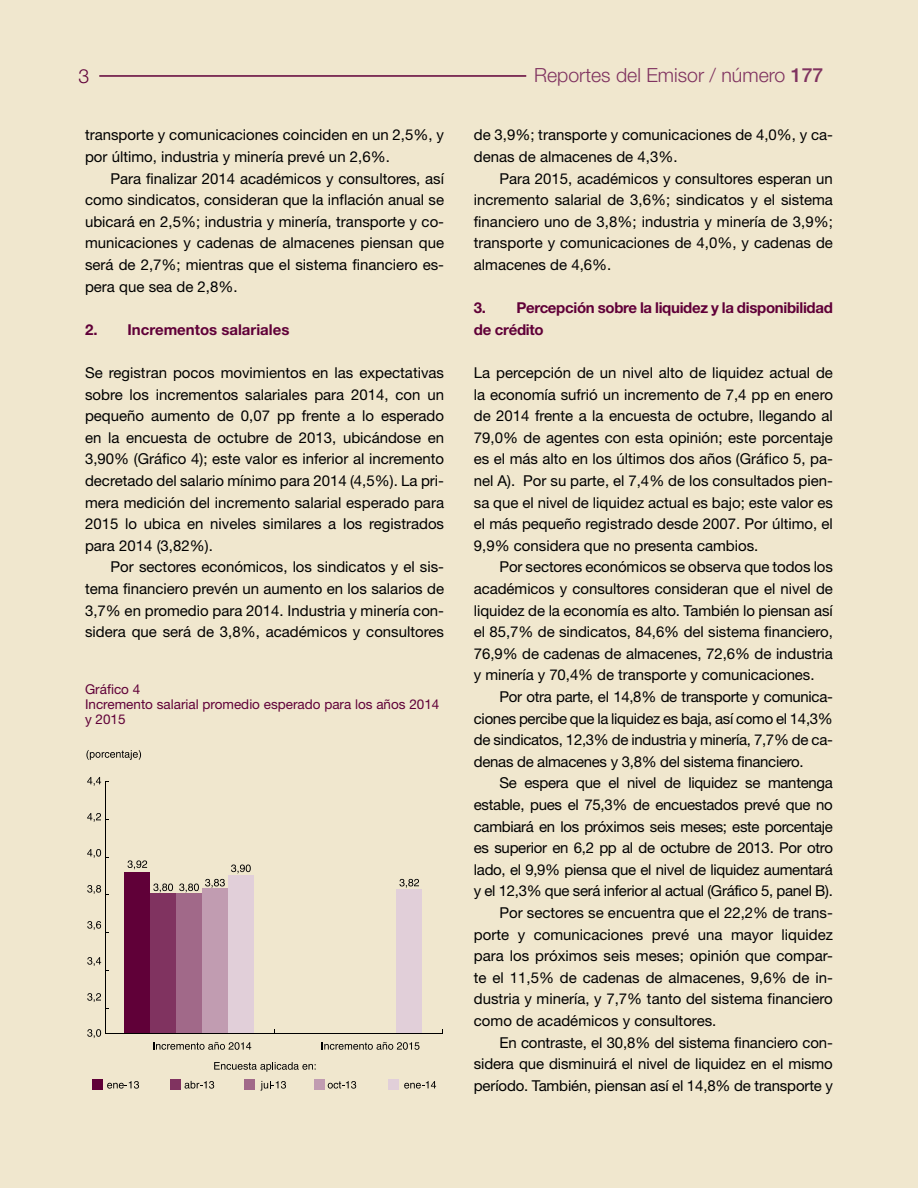
<style>
.page{position:relative;width:918px;height:1188px;background:#f0e7ce}
.page>*{position:absolute;margin:0;border:0;box-sizing:border-box;transform-origin:0 0}
.t1{font:300 19.5px "Helvetica Neue";color:#803360}
.t2{font:300 19.5px "Helvetica Neue";color:#600038}
.t3{font:15px/21.6px "Helvetica Neue";color:#000;text-align:justify}
.t4{font:15px "Helvetica Neue";letter-spacing:-.02em;color:#000}
.t5{font:700 15px/21.6px "Helvetica Neue";letter-spacing:-.02em;color:#600038}
.t6{font:700 15px "Helvetica Neue";color:#600038}
.t7{font:13.5px/15px "Helvetica Neue";color:#600038}
.s1{font-weight:500}
</style>
<div class="page">
<hr style="left:99px;top:75px;width:427px;height:2px;background:#600038">
<div style="left:124px;top:872px;width:26px;height:162px;background:#600038"></div>
<div style="left:150px;top:893px;width:26px;height:141px;background:#803360"></div>
<div style="left:176px;top:893px;width:26px;height:141px;background:#a16989"></div>
<div style="left:202px;top:888px;width:26px;height:146px;background:#c19cb1"></div>
<div style="left:396px;top:890px;width:26px;height:144px;background:#e1cfd9"></div>
<div style="left:228px;top:876px;width:26px;height:158px;background:#e1cfd9"></div>
<hr style="left:106px;top:781px;width:1px;height:253px;background:#000">
<hr style="left:106px;top:1033px;width:336px;height:1px;background:#000">
<div style="left:93px;top:1079px;width:10px;height:11px;background:#600038"></div>
<div style="left:170px;top:1079px;width:11px;height:11px;background:#803360"></div>
<div style="left:244px;top:1079px;width:11px;height:11px;background:#a16989"></div>
<div style="left:315px;top:1079px;width:10px;height:11px;background:#c19cb1"></div>
<div style="left:388px;top:1079px;width:11px;height:11px;background:#e1cfd9"></div>
<svg style="left:87px;top:1029px;width:14px;height:9px"></svg>
<svg style="left:87px;top:993px;width:14px;height:9px"></svg>
<svg style="left:87px;top:957px;width:21px;height:14px"></svg>
<svg style="left:87px;top:921px;width:21px;height:13px"></svg>
<svg style="left:87px;top:885px;width:21px;height:11px"></svg>
<svg style="left:87px;top:849px;width:21px;height:9px"></svg>
<svg style="left:87px;top:813px;width:21px;height:9px"></svg>
<svg style="left:87px;top:777px;width:21px;height:9px"></svg>
<svg style="left:153px;top:1042px;width:98px;height:8px"></svg>
<svg style="left:322px;top:1042px;width:97px;height:8px"></svg>
<svg style="left:214px;top:1062px;width:102px;height:10px"></svg>
<svg style="left:404px;top:1081px;width:32px;height:8px"></svg>
<svg style="left:107px;top:1081px;width:32px;height:8px"></svg>
<svg style="left:185px;top:1081px;width:29px;height:8px"></svg>
<svg style="left:86px;top:750px;width:55px;height:10px"></svg>
<svg style="left:261px;top:1081px;width:25px;height:10px"></svg>
<svg style="left:328px;top:1081px;width:28px;height:8px"></svg>
<svg style="left:128px;top:860px;width:19px;height:9px"></svg>
<svg style="left:153px;top:884px;width:20px;height:8px"></svg>
<svg style="left:179px;top:884px;width:20px;height:8px"></svg>
<svg style="left:205px;top:879px;width:20px;height:9px"></svg>
<svg style="left:231px;top:865px;width:20px;height:8px"></svg>
<svg style="left:399px;top:879px;width:20px;height:9px"></svg>
<h1 class="t2" style="left:78px;top:64px;width:12px">3</h1>
<h1 class="t1" style="left:534px;top:63px;width:291px">Reportes del Emisor / número <span class="s1">177</span></h1>
<p class="t3" style="left:85px;top:124px;width:361px">transporte y comunicaciones coinciden en un 2,5%, y por último, industria y minería prevé un 2,6%.</p>
<p class="t3" style="left:85px;top:167px;width:361px;text-indent:26px">Para finalizar 2014 académicos y consultores, así como sindicatos, consideran que la inflación anual se ubicará en 2,5%; industria y minería, transporte y co&shy;municaciones y cadenas de almacenes piensan que será de 2,7%; mientras que el sistema financiero es&shy;pera que sea de 2,8%.</p>
<p class="t6" style="left:85px;top:320px;width:206px">2. Incrementos salariales</p>
<p class="t3" style="left:85px;top:362px;width:361px">Se registran pocos movimientos en las expectativas sobre los incrementos salariales para 2014, con un pequeño aumento de 0,07 pp frente a lo esperado en la encuesta de octubre de 2013, ubicándose en 3,90% (Gráfico 4); este valor es inferior al incremento decretado del salario mínimo para 2014 (4,5%). La pri&shy;mera medición del incremento salarial esperado para 2015 lo ubica en niveles similares a los registrados para 2014 (3,82%).</p>
<p class="t3" style="left:85px;top:556px;width:361px;text-indent:26px">Por sectores económicos, los sindicatos y el sis&shy;tema financiero prevén un aumento en los salarios de 3,7% en promedio para 2014. Industria y minería con&shy;sidera que será de 3,8%, académicos y consultores</p>
<p class="t7" style="left:85px;top:682px;width:356px">Gráfico 4<br>Incremento salarial promedio esperado para los años 2014 y 2015</p>
<p class="t3" style="left:474px;top:124px;width:361px">de 3,9%; transporte y comunicaciones de 4,0%, y ca&shy;denas de almacenes de 4,3%.</p>
<p class="t3" style="left:474px;top:167px;width:361px;text-indent:26px">Para 2015, académicos y consultores esperan un incremento salarial de 3,6%; sindicatos y el sistema financiero uno de 3,8%; industria y minería de 3,9%; transporte y comunicaciones de 4,0%, y cadenas de almacenes de 4,6%.</p>
<p class="t5" style="left:474px;top:297px;width:361px">3. Percepción sobre la liquidez y la disponibilidad de crédito</p>
<p class="t3" style="left:474px;top:362px;width:361px">La percepción de un nivel alto de liquidez actual de la economía sufrió un incremento de 7,4 pp en enero de 2014 frente a la encuesta de octubre, llegando al 79,0% de agentes con esta opinión; este porcentaje es el más alto en los últimos dos años (Gráfico 5, pa&shy;nel A). Por su parte, el 7,4% de los consultados pien&shy;sa que el nivel de liquidez actual es bajo; este valor es el más pequeño registrado desde 2007. Por último, el 9,9% considera que no presenta cambios.</p>
<p class="t3" style="left:474px;top:556px;width:361px;text-indent:26px">Por sectores económicos se observa que todos los académicos y consultores consideran que el nivel de liquidez de la economía es alto. También lo piensan así el 85,7% de sindicatos, 84,6% del sistema financiero, 76,9% de cadenas de almacenes, 72,6% de industria y minería y 70,4% de transporte y comunicaciones.</p>
<p class="t3" style="left:474px;top:686px;width:361px;text-indent:26px">Por otra parte, el 14,8% de transporte y comunica&shy;ciones percibe que la liquidez es baja, así como el 14,3% de sindicatos, 12,3% de industria y minería, 7,7% de ca&shy;denas de almacenes y 3,8% del sistema financiero.</p>
<p class="t4" style="left:499px;top:774px;width:335px">Se espera que el nivel de liquidez se mantenga</p>
<p class="t4" style="left:474px;top:796px;width:361px">estable, pues el 75,3% de encuestados prevé que no</p>
<p class="t4" style="left:474px;top:817px;width:361px">cambiará en los próximos seis meses; este porcentaje</p>
<p class="t4" style="left:474px;top:839px;width:361px">es superior en 6,2 pp al de octubre de 2013. Por otro</p>
<p class="t4" style="left:474px;top:861px;width:361px">lado, el 9,9% piensa que el nivel de liquidez aumentará</p>
<p class="t4" style="left:474px;top:882px;width:361px">y el 12,3% que será inferior al actual (Gráfico 5, panel B).</p>
<p class="t3" style="left:499px;top:902px;width:335px">Por sectores se encuentra que el 22,2% de trans-</p>
<p class="t3" style="left:474px;top:923px;width:361px">porte y comunicaciones prevé una mayor liquidez</p>
<p class="t3" style="left:474px;top:945px;width:361px">para los próximos seis meses; opinión que compar-</p>
<p class="t3" style="left:474px;top:966px;width:361px">te el 11,5% de cadenas de almacenes, 9,6% de in-</p>
<p class="t3" style="left:474px;top:988px;width:361px">dustria y minería, y 7,7% tanto del sistema financiero</p>
<p class="t3" style="left:474px;top:1010px;width:244px">como de académicos y consultores.</p>
<p class="t3" style="left:499px;top:1031px;width:335px">En contraste, el 30,8% del sistema financiero con-</p>
<p class="t3" style="left:474px;top:1053px;width:361px">sidera que disminuirá el nivel de liquidez en el mismo</p>
<p class="t3" style="left:474px;top:1074px;width:361px">período. También, piensan así el 14,8% de transporte y</p>
</div>
